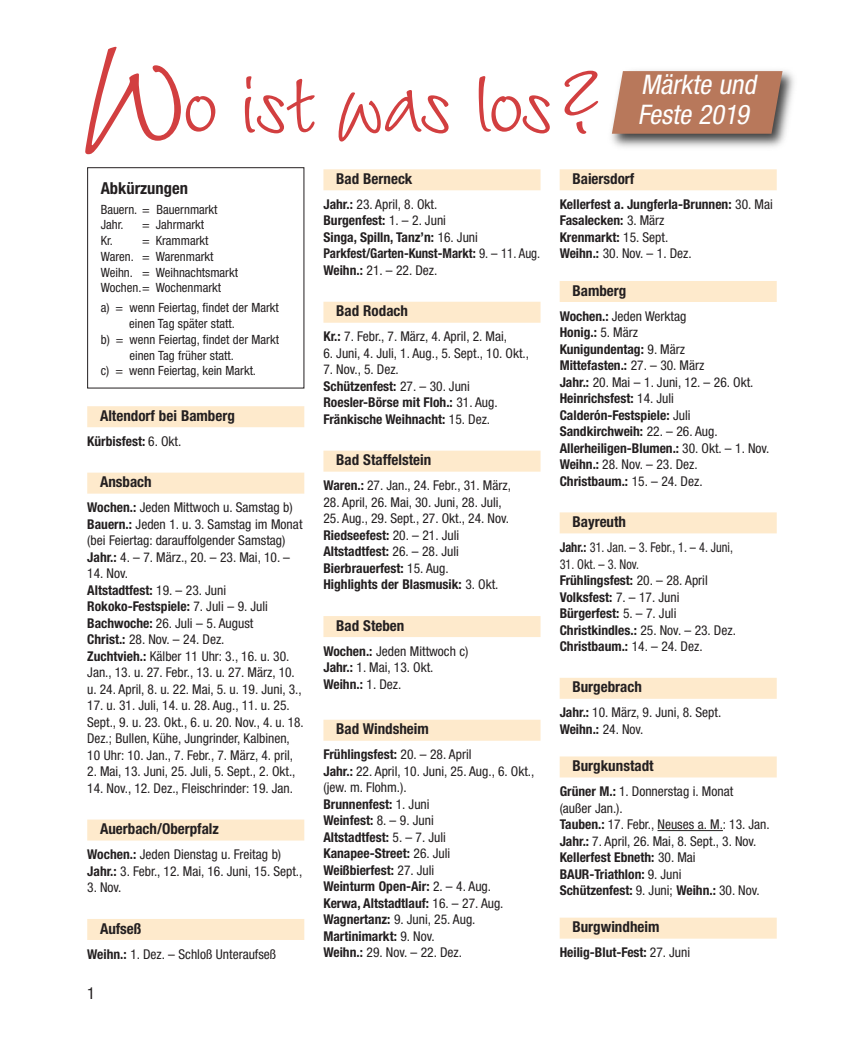
<style>
.page{position:relative;width:864px;height:1063px;background:#fff}
.page>*{position:absolute;margin:0;border:0;box-sizing:border-box;transform-origin:0 0}
.t1{font:180px "Wiesbaden Swing";color:#d23f40}
.t2{font:135px "Wiesbaden Swing";letter-spacing:-.02em;color:#d23f40}
.t3{font:italic condensed 27px/30px "Helvetica Neue";color:#fff}
.t4{font:700 condensed 16.5px "Helvetica Neue";color:#231f20}
.t5{font:condensed 16.5px "Helvetica Neue";color:#231f20}
.t6{font:700 condensed 15px "Helvetica Neue";color:#231f20}
.t7{font:condensed 13.5px/16.5px "Helvetica Neue";color:#231f20}
.t8{font:700 condensed 13.5px/16.5px "Helvetica Neue";color:#231f20}
.t9{font:condensed 13.5px/16.5px "Helvetica Neue";color:#231f20;scale:.91 1}
.t10{font:condensed 12.75px/15.8px "Helvetica Neue";color:#231f20}
.s1{font-weight:400}
.s2{font-weight:700}
</style>
<div class="page">
<div style="left:87px;top:406px;width:217px;height:21px;background:#feeacc"></div>
<div style="left:87px;top:473px;width:217px;height:21px;background:#feeacc"></div>
<div style="left:87px;top:820px;width:217px;height:21px;background:#feeacc"></div>
<div style="left:87px;top:919px;width:217px;height:21px;background:#feeacc"></div>
<div style="left:323px;top:169px;width:217px;height:21px;background:#feeacc"></div>
<div style="left:323px;top:302px;width:217px;height:21px;background:#feeacc"></div>
<div style="left:323px;top:451px;width:217px;height:21px;background:#feeacc"></div>
<div style="left:323px;top:616px;width:217px;height:21px;background:#feeacc"></div>
<div style="left:323px;top:720px;width:217px;height:21px;background:#feeacc"></div>
<div style="left:559px;top:169px;width:217px;height:21px;background:#feeacc"></div>
<div style="left:559px;top:281px;width:217px;height:21px;background:#feeacc"></div>
<div style="left:559px;top:512px;width:217px;height:21px;background:#feeacc"></div>
<div style="left:559px;top:678px;width:217px;height:21px;background:#feeacc"></div>
<div style="left:559px;top:756px;width:217px;height:21px;background:#feeacc"></div>
<hr style="left:657px;top:830px;width:65px;height:1px;background:#231f20">
<div style="left:559px;top:918px;width:217px;height:21px;background:#feeacc"></div>
<img style="left:611px;top:70px;width:183px;height:78px">
<svg style="left:611px;top:71px;width:171px;height:63px;background:#b87c61"></svg>
<div style="left:87px;top:167px;width:217px;height:221px;border:1px solid #231f20"></div>
<h1 class="t1" style="left:81px;top:-30px;width:108px">W</h1>
<h2 class="t2" style="left:183px;top:6px;width:423px">o ist was los?</h2>
<h3 class="t3" style="left:637px;top:72px;width:124px">Märkte und<br>Feste 2019</h3>
<p class="t4" style="left:101px;top:174px;width:89px">Abkürzungen</p>
<p class="t10" style="left:101px;top:202px;width:118px">Bauern. = Bauernmarkt<br>Jahr.</p>
<p class="t10" style="left:101px;top:218px;width:139px;text-indent:41px">= Jahrmarkt<br>Kr. = Krammarkt<br>Waren. = Warenmarkt<br>Weihn. = Weihnachtsmarkt<br>Wochen.= Wochenmarkt</p>
<p class="t10" style="left:101px;top:301px;width:179px">a) = wenn Feiertag, findet der Markt</p>
<p class="t10" style="left:129px;top:317px;width:107px">einen Tag später statt.</p>
<p class="t10" style="left:101px;top:333px;width:180px">b) = wenn Feiertag, findet der Markt</p>
<p class="t10" style="left:129px;top:348px;width:106px">einen Tag früher statt.</p>
<p class="t10" style="left:101px;top:364px;width:157px">c) = wenn Feiertag, kein Markt.</p>
<p class="t6" style="left:100px;top:403px;width:136px">Altendorf bei Bamberg</p>
<p class="t8" style="left:87px;top:432px;width:96px">Kürbisfest: <span class="s1">6. Okt.</span></p>
<p class="t6" style="left:100px;top:469px;width:53px">Ansbach</p>
<p class="t7" style="left:87px;top:500px;width:217px"><span class="s2">Wochen.:</span> Jeden Mittwoch u. Samstag b)<br><span class="s2">Bauern.:</span> Jeden 1. u. 3. Samstag im Monat (bei Feiertag: darauffolgender Samstag)<br><span class="s2">Jahr.:</span> 4. – 7. März., 20. – 23. Mai, 10. –</p>
<p class="t7" style="left:87px;top:566px;width:216px">14. Nov.<br><span class="s2">Altstadtfest:</span> 19. – 23. Juni<br><span class="s2">Rokoko-Festspiele:</span> 7. Juli – 9. Juli<br><span class="s2">Bachwoche:</span> 26. Juli – 5. August<br><span class="s2">Christ.:</span> 28. Nov. – 24. Dez.<br><span class="s2">Zuchtvieh.:</span> Kälber 11 Uhr: 3., 16. u. 30.<br>Jan., 13. u. 27. Febr., 13. u. 27. März, 10. u. 24. April, 8. u. 22. Mai, 5. u. 19. Juni, 3.,</p>
<p class="t7" style="left:87px;top:698px;width:218px">17. u. 31. Juli, 14. u. 28. Aug., 11. u. 25.<br>Sept., 9. u. 23. Okt., 6. u. 20. Nov., 4. u. 18.<br>Dez.; Bullen, Kühe, Jungrinder, Kalbinen, 10 Uhr: 10. Jan., 7. Febr., 7. März, 4. pril,</p>
<p class="t7" style="left:87px;top:764px;width:210px">2. Mai, 13. Juni, 25. Juli, 5. Sept., 2. Okt.,</p>
<p class="t7" style="left:87px;top:781px;width:207px">14. Nov., 12. Dez., Fleischrinder: 19. Jan.</p>
<p class="t6" style="left:100px;top:816px;width:120px">Auerbach/Oberpfalz</p>
<p class="t7" style="left:87px;top:847px;width:216px"><span class="s2">Wochen.:</span> Jeden Dienstag u. Freitag b)<br><span class="s2">Jahr.:</span> 3. Febr., 12. Mai, 16. Juni, 15. Sept.,</p>
<p class="t7" style="left:87px;top:880px;width:36px">3. Nov.</p>
<p class="t6" style="left:100px;top:916px;width:43px">Aufseß</p>
<p class="t7" style="left:87px;top:947px;width:190px"><span class="s2">Weihn.:</span> 1. Dez. – Schloß Unteraufseß</p>
<p class="t5" style="left:87px;top:987px;width:9px">1</p>
<p class="t6" style="left:336px;top:166px;width:78px">Bad Berneck</p>
<p class="t8" style="left:323px;top:195px;width:218px">Jahr.: <span class="s1">23. April, 8. Okt.<br></span>Burgenfest: <span class="s1">1. – 2. Juni<br></span>Singa, Spilln, Tanz’n: <span class="s1">16. Juni<br></span>Parkfest/Garten-Kunst-Markt: <span class="s1">9. – 11. Aug.<br></span>Weihn.: <span class="s1">21. – 22. Dez.</span></p>
<p class="t6" style="left:336px;top:299px;width:73px">Bad Rodach</p>
<p class="t7" style="left:323px;top:329px;width:185px"><span class="s2">Kr.:</span> 7. Febr., 7. März, 4. April, 2. Mai,</p>
<p class="t7" style="left:323px;top:346px;width:207px">6. Juni, 4. Juli, 1. Aug., 5. Sept., 10. Okt.,</p>
<p class="t8" style="left:323px;top:360px;width:176px"><span class="s1">7. Nov., 5. Dez.<br></span>Schützenfest: <span class="s1">27. – 30. Juni<br></span>Roesler-Börse mit Floh.: <span class="s1">31. Aug.<br></span>Fränkische Weihnacht: <span class="s1">15. Dez.</span></p>
<p class="t6" style="left:336px;top:447px;width:97px">Bad Staffelstein</p>
<p class="t7" style="left:323px;top:478px;width:189px"><span class="s2">Waren.:</span> 27. Jan., 24. Febr., 31. März,</p>
<p class="t7" style="left:323px;top:495px;width:180px">28. April, 26. Mai, 30. Juni, 28. Juli,</p>
<p class="t7" style="left:323px;top:511px;width:187px">25. Aug., 29. Sept., 27. Okt., 24. Nov.<br><span class="s2">Riedseefest:</span> 20. – 21. Juli<br><span class="s2">Altstadtfest:</span> 26. – 28. Juli<br><span class="s2">Bierbrauerfest:</span> 15. Aug.<br><span class="s2">Highlights der Blasmusik:</span> 3. Okt.</p>
<p class="t6" style="left:336px;top:613px;width:70px">Bad Steben</p>
<p class="t7" style="left:323px;top:644px;width:146px"><span class="s2">Wochen.:</span> Jeden Mittwoch c)<br><span class="s2">Jahr.:</span> 1. Mai, 13. Okt.<br><span class="s2">Weihn.:</span> 1. Dez.</p>
<p class="t6" style="left:336px;top:717px;width:94px">Bad Windsheim</p>
<p class="t7" style="left:323px;top:747px;width:212px"><span class="s2">Frühlingsfest:</span> 20. – 28. April<br><span class="s2">Jahr.:</span> 22. April, 10. Juni, 25. Aug., 6. Okt., (jew. m. Flohm.).<br><span class="s2">Brunnenfest:</span> 1. Juni<br><span class="s2">Weinfest:</span> 8. – 9. Juni<br><span class="s2">Altstadtfest:</span> 5. – 7. Juli<br><span class="s2">Kanapee-Street:</span> 26. Juli<br><span class="s2">Weißbierfest:</span> 27. Juli<br><span class="s2">Weinturm Open-Air:</span> 2. – 4. Aug.<br><span class="s2">Kerwa, Altstadtlauf:</span> 16. – 27. Aug.<br><span class="s2">Wagnertanz:</span> 9. Juni, 25. Aug.<br><span class="s2">Martinimarkt:</span> 9. Nov.<br><span class="s2">Weihn.:</span> 29. Nov. – 22. Dez.</p>
<p class="t6" style="left:572px;top:166px;width:63px">Baiersdorf</p>
<p class="t8" style="left:559px;top:195px;width:214px">Kellerfest a. Jungferla-Brunnen: <span class="s1">30. Mai<br></span>Fasalecken: <span class="s1">3. März<br></span>Krenmarkt: <span class="s1">15. Sept.<br></span>Weihn.: <span class="s1">30. Nov. – 1. Dez.</span></p>
<p class="t6" style="left:572px;top:278px;width:55px">Bamberg</p>
<p class="t8" style="left:559px;top:307px;width:211px">Wochen.: <span class="s1">Jeden Werktag<br></span>Honig.: <span class="s1">5. März<br></span>Kunigundentag: <span class="s1">9. März<br></span>Mittefasten.: <span class="s1">27. – 30. März<br></span>Jahr.: <span class="s1">20. Mai – 1. Juni, 12. – 26. Okt.<br></span>Heinrichsfest: <span class="s1">14. Juli<br></span>Calderón-Festspiele: <span class="s1">Juli<br></span>Sandkirchweih: <span class="s1">22. – 26. Aug.<br></span>Allerheiligen-Blumen.: <span class="s1">30. Okt. – 1. Nov.<br></span>Weihn.: <span class="s1">28. Nov. – 23. Dez.<br></span>Christbaum.: <span class="s1">15. – 24. Dez.</span></p>
<p class="t6" style="left:572px;top:509px;width:55px">Bayreuth</p>
<p class="t9" style="left:559px;top:540px;width:192px"><span class="s2">Jahr.:</span> 31. Jan. – 3. Febr., 1. – 4. Juni,</p>
<p class="t9" style="left:559px;top:557px;width:195px">31. Okt. – 3. Nov.<br><span class="s2">Frühlingsfest:</span> 20. – 28. April<br><span class="s2">Volksfest:</span> 7. – 17. Juni<br><span class="s2">Bürgerfest:</span> 5. – 7. Juli<br><span class="s2">Christkindles.:</span> 25. Nov. – 23. Dez.<br><span class="s2">Christbaum.:</span> 14. – 24. Dez.</p>
<p class="t6" style="left:572px;top:675px;width:71px">Burgebrach</p>
<p class="t7" style="left:559px;top:706px;width:163px"><span class="s2">Jahr.:</span> 10. März, 9. Juni, 8. Sept.<br><span class="s2">Weihn.:</span> 24. Nov.</p>
<p class="t6" style="left:572px;top:753px;width:83px">Burgkunstadt</p>
<p class="t7" style="left:559px;top:784px;width:211px"><span class="s2">Grüner M.:</span> 1. Donnerstag i. Monat<br>(außer Jan.).<br><span class="s2">Tauben.:</span> 17. Febr., Neuses a. M.: 13. Jan.<br><span class="s2">Jahr.:</span> 7. April, 26. Mai, 8. Sept., 3. Nov.<br><span class="s2">Kellerfest Ebneth:</span> 30. Mai<br><span class="s2">BAUR-Triathlon:</span> 9. Juni<br><span class="s2">Schützenfest:</span> 9. Juni; <span class="s2">Weihn.:</span> 30. Nov.</p>
<p class="t6" style="left:572px;top:914px;width:88px">Burgwindheim</p>
<p class="t8" style="left:559px;top:943px;width:132px">Heilig-Blut-Fest: <span class="s1">27. Juni</span></p>
</div>
